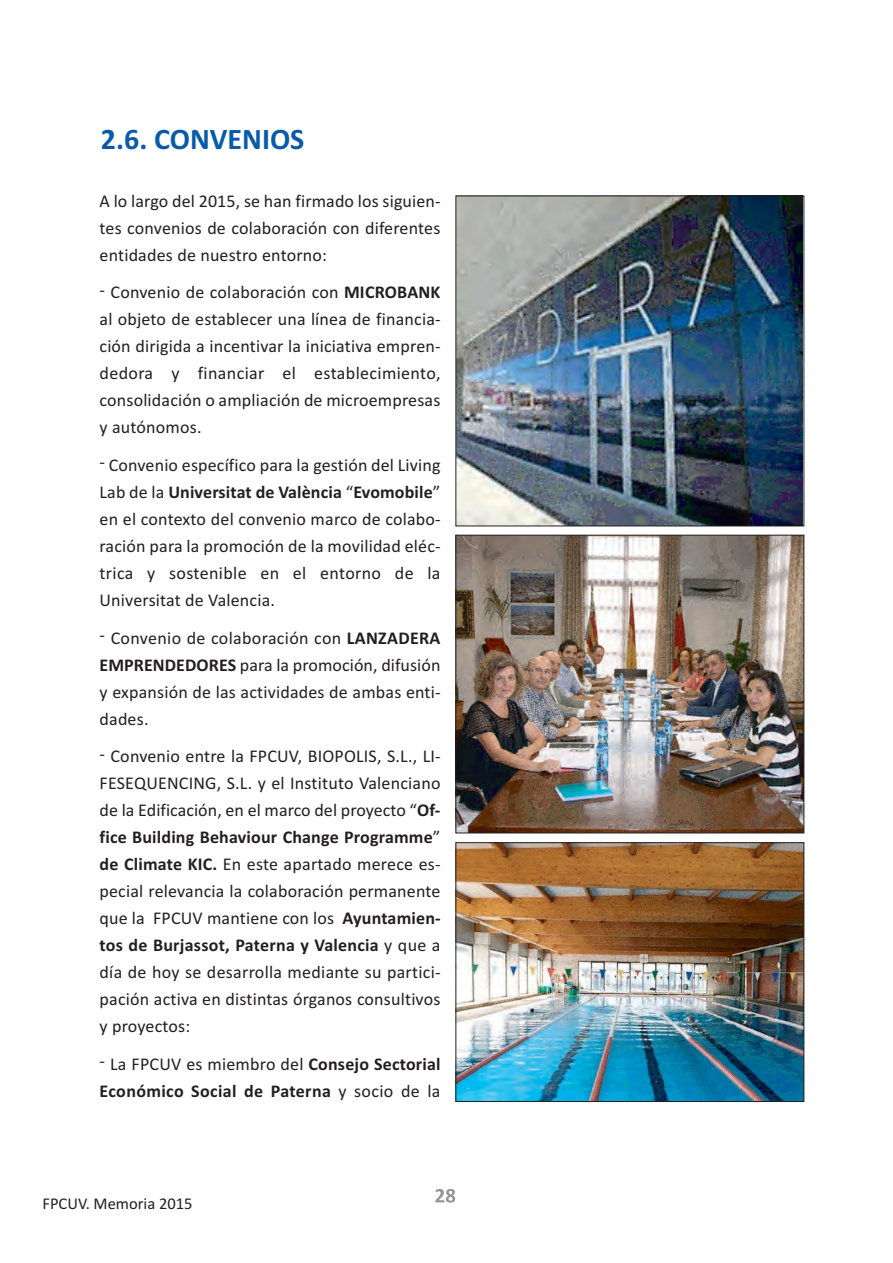
<style>
.page{position:relative;width:893px;height:1263px;background:#fff}
.page>*{position:absolute;margin:0;border:0;box-sizing:border-box;transform-origin:0 0}
.t1{font:700 30px "Calibri";color:#085aaa}
.t2{font:18px/27px "Calibri";letter-spacing:.01em;color:#231f20;text-align:justify}
.t3{font:700 18px/27px "Calibri";letter-spacing:.02em;color:#231f20}
.t4{font:16.5px "Calibri";color:#231f20}
.s1{font-weight:700}
.s2{font-weight:400}
</style>
<div class="page">
<img style="left:457px;top:198px;width:345px;height:326px">
<div style="left:455px;top:196px;width:349px;height:330px;border:1px solid #231f20"></div>
<img style="left:457px;top:537px;width:345px;height:294px">
<div style="left:455px;top:535px;width:349px;height:298px;border:1px solid #231f20"></div>
<img style="left:457px;top:844px;width:345px;height:256px">
<div style="left:455px;top:842px;width:349px;height:260px;border:1px solid #231f20"></div>
<svg style="left:435px;top:1189px;width:20px;height:13px"></svg>
<h1 class="t1" style="left:101px;top:121px;width:205px">2.6. CONVENIOS</h1>
<p class="t2" style="left:100px;top:187px;width:343px">A lo largo del 2015, se han firmado los siguien&shy;tes convenios de colaboración con diferentes entidades de nuestro entorno:</p>
<p class="t2" style="left:100px;top:278px;width:343px">- Convenio de colaboración con <span class="s1">MICROBANK </span>al objeto de establecer una línea de financia&shy;ción dirigida a incentivar la iniciativa empren&shy;dedora y financiar el establecimiento, consolidación o ampliación de microempresas y autónomos.</p>
<p class="t2" style="left:100px;top:451px;width:343px">- Convenio específico para la gestión del Living Lab de la <span class="s1">Universitat de València</span> “<span class="s1">Evomobile</span>” en el contexto del convenio marco de colabo&shy;ración para la promoción de la movilidad eléc&shy;trica y sostenible en el entorno de la Universitat de Valencia.</p>
<p class="t2" style="left:100px;top:624px;width:343px">- Convenio de colaboración con <span class="s1">LANZADERA EMPRENDEDORES</span> para la promoción, difusión y expansión de las actividades de ambas enti&shy;dades.</p>
<p class="t2" style="left:100px;top:742px;width:343px">- Convenio entre la FPCUV, BIOPOLIS, S.L., LI-FESEQUENCING, S.L. y el Instituto Valenciano de la Edificación, en el marco del proyecto “<span class="s1">Of&shy;fice Building Behaviour Change Programme</span>” <span class="s1">de Climate KIC.</span> En este apartado merece es&shy;pecial relevancia la colaboración permanente que la FPCUV mantiene con los <span class="s1">Ayuntamien&shy;tos de Burjassot, Paterna y Valencia</span> y que a día de hoy se desarrolla mediante su partici&shy;pación activa en distintas órganos consultivos y proyectos:</p>
<p class="t3" style="left:100px;top:1050px;width:342px"><span class="s2">- La FPCUV es miembro del</span> Consejo Sectorial<br>Económico Social de Paterna <span class="s2">y socio de la</span></p>
<p class="t4" style="left:43px;top:1193px;width:151px">FPCUV. Memoria 2015</p>
</div>
